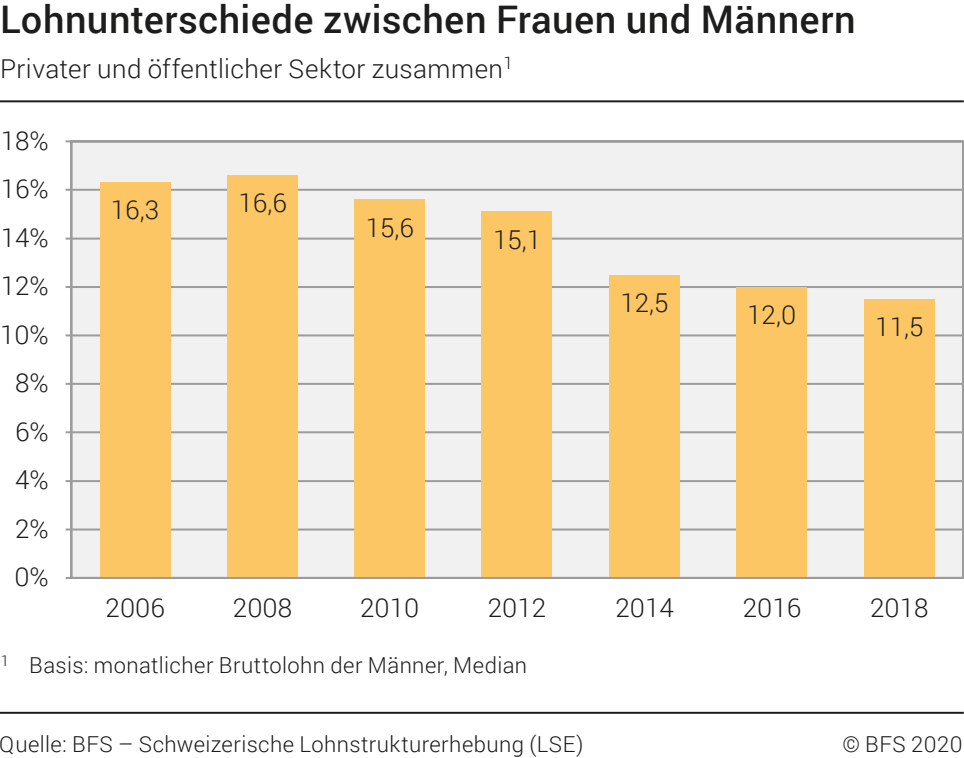
<style>
.page{position:relative;width:964px;height:758px;background:#fff}
.page>*{position:absolute;margin:0;border:0;box-sizing:border-box;transform-origin:0 0}
.t1{font:500 38px "Roboto";letter-spacing:.01em;color:#1d1d1b}
.t2{font:300 26px "Roboto";color:#1d1d1b}
.t3{font:300 22px "Roboto";letter-spacing:.02em;color:#1d1d1b}
</style>
<div class="page">
<hr style="left:0;top:711px;width:963px;height:2px;background:#1d1d1b">
<hr style="left:0;top:100px;width:963px;height:2px;background:#1d1d1b">
<div style="left:65px;top:140px;width:898px;height:439px;background:#f1f1f1"></div>
<hr style="left:71px;top:528px;width:891px;height:2px;background:#9d9c9c">
<hr style="left:71px;top:480px;width:891px;height:2px;background:#9d9c9c">
<hr style="left:71px;top:431px;width:891px;height:2px;background:#9d9c9c">
<hr style="left:71px;top:383px;width:891px;height:2px;background:#9d9c9c">
<hr style="left:71px;top:334px;width:891px;height:2px;background:#9d9c9c">
<hr style="left:71px;top:286px;width:891px;height:2px;background:#9d9c9c">
<hr style="left:71px;top:237px;width:891px;height:2px;background:#9d9c9c">
<hr style="left:71px;top:189px;width:891px;height:2px;background:#9d9c9c">
<hr style="left:71px;top:140px;width:891px;height:2px;background:#9d9c9c">
<hr style="left:70px;top:141px;width:2px;height:437px;background:#9d9c9c">
<div style="left:100px;top:182px;width:70px;height:396px;background:#fcc664"></div>
<div style="left:227px;top:175px;width:70px;height:403px;background:#fcc664"></div>
<div style="left:354px;top:200px;width:70px;height:378px;background:#fcc664"></div>
<div style="left:482px;top:212px;width:70px;height:366px;background:#fcc664"></div>
<div style="left:609px;top:275px;width:70px;height:303px;background:#fcc664"></div>
<div style="left:736px;top:287px;width:70px;height:291px;background:#fcc664"></div>
<div style="left:864px;top:299px;width:70px;height:279px;background:#fcc664"></div>
<hr style="left:71px;top:577px;width:891px;height:2px;background:#9d9c9c">
<h1 class="t1" style="left:0;top:-8px;width:857px">Lohnunterschiede zwischen Frauen und Männern</h1>
<p class="t2" style="left:0;top:51px;width:514px">Privater und öffentlicher Sektor zusammen<sup>1</sup></p>
<p class="t2" style="left:1px;top:122px;width:50px">18%</p>
<p class="t2" style="left:1px;top:171px;width:50px">16%</p>
<p class="t2" style="left:1px;top:220px;width:50px">14%</p>
<p class="t2" style="left:1px;top:268px;width:50px">12%</p>
<p class="t2" style="left:0;top:316px;width:50px">10%</p>
<p class="t2" style="left:15px;top:365px;width:35px">8%</p>
<p class="t2" style="left:15px;top:414px;width:35px">6%</p>
<p class="t2" style="left:15px;top:462px;width:35px">4%</p>
<p class="t2" style="left:15px;top:510px;width:35px">2%</p>
<p class="t2" style="left:14px;top:559px;width:36px">0%</p>
<p class="t2" style="left:111px;top:192px;width:50px">16,3</p>
<p class="t2" style="left:238px;top:185px;width:50px">16,6</p>
<p class="t2" style="left:366px;top:209px;width:50px">15,6</p>
<p class="t2" style="left:493px;top:221px;width:50px">15,1</p>
<p class="t2" style="left:620px;top:284px;width:50px">12,5</p>
<p class="t2" style="left:747px;top:296px;width:50px">12,0</p>
<p class="t2" style="left:875px;top:308px;width:50px">11,5</p>
<p class="t2" style="left:106px;top:590px;width:61px">2006</p>
<p class="t2" style="left:233px;top:590px;width:61px">2008</p>
<p class="t2" style="left:360px;top:590px;width:61px">2010</p>
<p class="t2" style="left:488px;top:590px;width:60px">2012</p>
<p class="t2" style="left:615px;top:590px;width:60px">2014</p>
<p class="t2" style="left:742px;top:590px;width:60px">2016</p>
<p class="t2" style="left:870px;top:590px;width:60px">2018</p>
<p class="t3" style="left:1px;top:649px;width:528px"><sup>1</sup> Basis: monatlicher Bruttolohn der Männer, Median</p>
<p class="t3" style="left:0;top:729px;width:585px">Quelle: BFS – Schweizerische Lohnstrukturerhebung (LSE)</p>
<p class="t3" style="left:842px;top:729px;width:122px">© BFS 2020</p>
</div>
